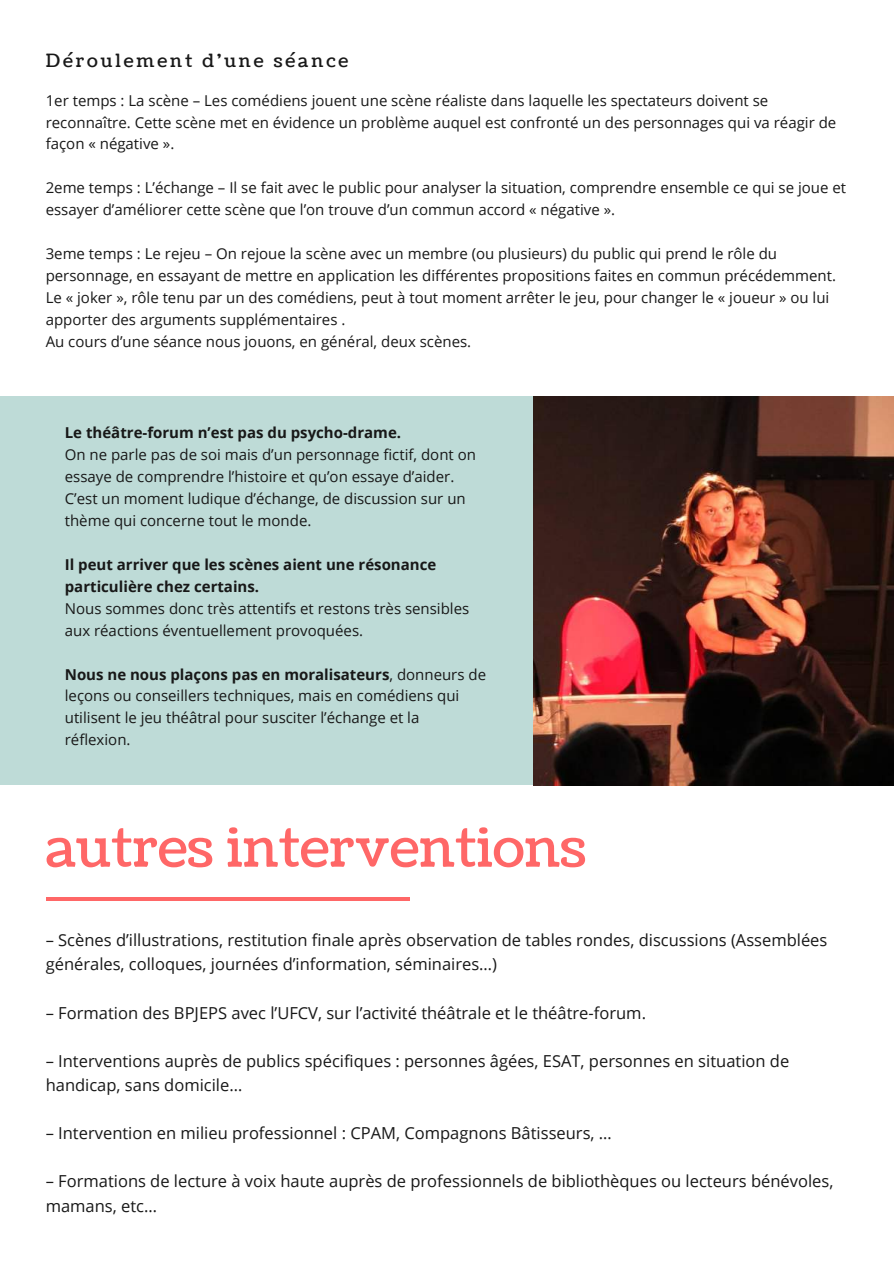
<style>
.page{position:relative;width:894px;height:1264px;background:#fff}
.page>*{position:absolute;margin:0;border:0;box-sizing:border-box;transform-origin:0 0}
.t1{font:54px "Coustard";color:#ff6767}
.t2{font:18.15px "Coustard";letter-spacing:.16em;color:#181818}
.t3{font:16.5px/24.2px "Open Sans";color:#181818}
.t4{font:15px/21.9px "Open Sans";color:#181818}
.t5{font:700 15px/21.9px "Open Sans";color:#181818}
.s1{font-weight:700}
</style>
<div class="page">
<div style="left:0;top:396px;width:576px;height:389px;background:#bedbd7"></div>
<img style="left:533px;top:397px;width:360px;height:388px">
<svg style="left:47px;top:897px;width:363px;height:3px"></svg>
<p class="t2" style="left:46px;top:49px;width:304px">Déroulement d'une séance</p>
<p class="t4" style="left:46px;top:89px;width:791px">1er temps : La scène – Les comédiens jouent une scène réaliste dans laquelle les spectateurs doivent se reconnaître. Cette scène met en évidence un problème auquel est confronté un des personnages qui va réagir de façon « négative ».</p>
<p class="t4" style="left:46px;top:176px;width:801px">2eme temps : L’échange – Il se fait avec le public pour analyser la situation, comprendre ensemble ce qui se joue et essayer d’améliorer cette scène que l’on trouve d’un commun accord « négative ».</p>
<p class="t4" style="left:46px;top:242px;width:791px">3eme temps : Le rejeu – On rejoue la scène avec un membre (ou plusieurs) du public qui prend le rôle du personnage, en essayant de mettre en application les différentes propositions faites en commun précédemment.<br>Le « joker », rôle tenu par un des comédiens, peut à tout moment arrêter le jeu, pour changer le « joueur » ou lui apporter des arguments supplémentaires .<br>Au cours d’une séance nous jouons, en général, deux scènes.</p>
<p class="t5" style="left:65px;top:421px;width:338px">Le théâtre-forum n’est pas du psycho-drame.</p>
<p class="t4" style="left:65px;top:443px;width:412px">On ne parle pas de soi mais d’un personnage fictif, dont on essaye de comprendre l’histoire et qu’on essaye d’aider.<br>C’est un moment ludique d’échange, de discussion sur un thème qui concerne tout le monde.</p>
<p class="t5" style="left:65px;top:553px;width:373px">Il peut arriver que les scènes aient une résonance particulière chez certains.</p>
<p class="t4" style="left:65px;top:597px;width:406px">Nous sommes donc très attentifs et restons très sensibles aux réactions éventuellement provoquées.</p>
<p class="t4" style="left:65px;top:662px;width:422px"><span class="s1">Nous ne nous plaçons pas en moralisateurs</span>, donneurs de leçons ou conseillers techniques, mais en comédiens qui utilisent le jeu théâtral pour susciter l’échange et la réflexion.</p>
<h1 class="t1" style="left:46px;top:811px;width:541px">autres interventions</h1>
<p class="t3" style="left:46px;top:927px;width:783px">– Scènes d’illustrations, restitution finale après observation de tables rondes, discussions (Assemblées générales, colloques, journées d’information, séminaires…)</p>
<p class="t3" style="left:46px;top:1000px;width:601px">– Formation des BPJEPS avec l’UFCV, sur l’activité théâtrale et le théâtre-forum.</p>
<p class="t3" style="left:46px;top:1048px;width:744px">– Interventions auprès de publics spécifiques : personnes âgées, ESAT, personnes en situation de handicap, sans domicile…</p>
<p class="t3" style="left:46px;top:1120px;width:567px">– Intervention en milieu professionnel : CPAM, Compagnons Bâtisseurs, …</p>
<p class="t3" style="left:46px;top:1168px;width:789px">– Formations de lecture à voix haute auprès de professionnels de bibliothèques ou lecteurs bénévoles, mamans, etc…</p>
</div>
